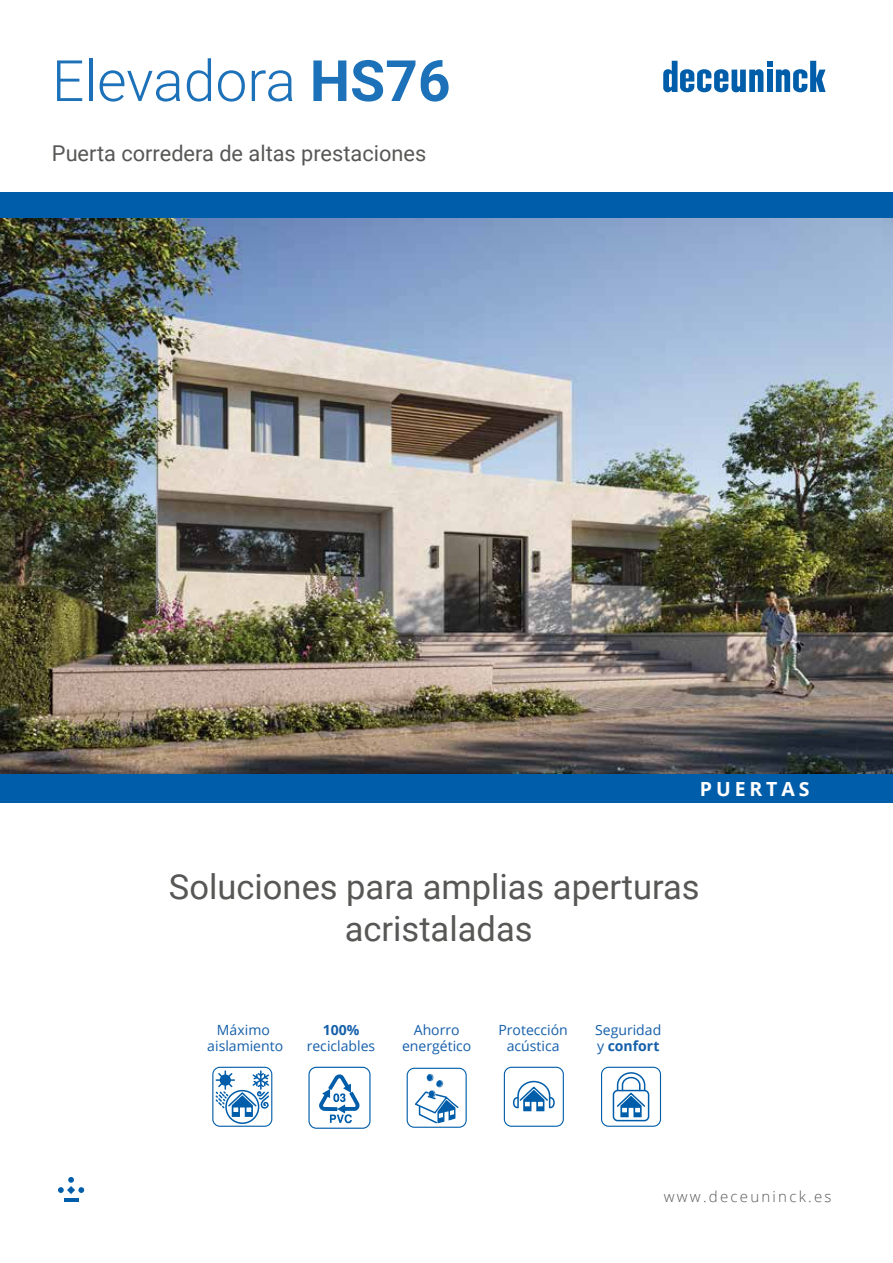
<style>
.page{position:relative;width:893px;height:1263px;background:#fff}
.page>*{position:absolute;margin:0;border:0;box-sizing:border-box;transform-origin:0 0}
.t1{font:300 57px "Roboto";color:#1d71b8}
.t2{font:34.5px/42px "Roboto";color:#575756;text-align:center}
.t3{font:21.75px "Roboto";color:#575756}
.t4{font:700 19.5px "Open Sans";letter-spacing:.2em;color:#fff}
.t5{font:300 15px "Open Sans";letter-spacing:.15em;color:#575756}
.t6{font:14.1px/16.8px "Open Sans";color:#155faa;text-align:center}
.t7{font:700 14.1px "Open Sans";color:#155faa}
.s1{font-weight:700}
</style>
<div class="page">
<svg style="left:663px;top:61px;width:163px;height:32px"></svg>
<svg style="left:212px;top:1067px;width:60px;height:60px"></svg>
<svg style="left:601px;top:1067px;width:60px;height:60px"></svg>
<div style="left:613px;top:1090px;width:36px;height:31px;border:2px solid #005da9;border-radius:4px"></div>
<svg style="left:504px;top:1067px;width:60px;height:60px"></svg>
<svg style="left:407px;top:1068px;width:60px;height:60px"></svg>
<svg style="left:308px;top:1067px;width:63px;height:62px"></svg>
<div style="left:0;top:773px;width:893px;height:30px;background:#005da9"></div>
<hr style="left:64px;top:1198px;width:14px;height:4px;background:#005da9">
<svg style="left:58px;top:1177px;width:26px;height:17px"></svg>
<div style="left:0;top:193px;width:893px;height:26px;background:#005da9"></div>
<img style="left:0;top:219px;width:893px;height:555px">
<h1 class="t1" style="left:52px;top:41px;width:400px">Elevadora <span class="s1">HS76</span></h1>
<h3 class="t3" style="left:52px;top:138px;width:376px">Puerta corredera de altas prestaciones</h3>
<h3 class="t4" style="left:700px;top:775px;width:111px">PUERTAS</h3>
<h2 class="t2" style="left:169px;top:864px;width:532px">Soluciones para amplias aperturas acristaladas</h2>
<p class="t6" style="left:207px;top:1021px;width:77px">Máximo aislamiento</p>
<p class="t6" style="left:402px;top:1021px;width:71px">Ahorro energético</p>
<p class="t7" style="left:323px;top:1019px;width:38px">100%</p>
<p class="t6" style="left:307px;top:1037px;width:70px">reciclables</p>
<p class="t6" style="left:498px;top:1021px;width:71px">Protección acústica</p>
<p class="t6" style="left:595px;top:1021px;width:68px;text-align:left">Seguridad y <span class="s1">confort</span></p>
<p class="t5" style="left:664px;top:1186px;width:169px">www.deceuninck.es</p>
</div>
